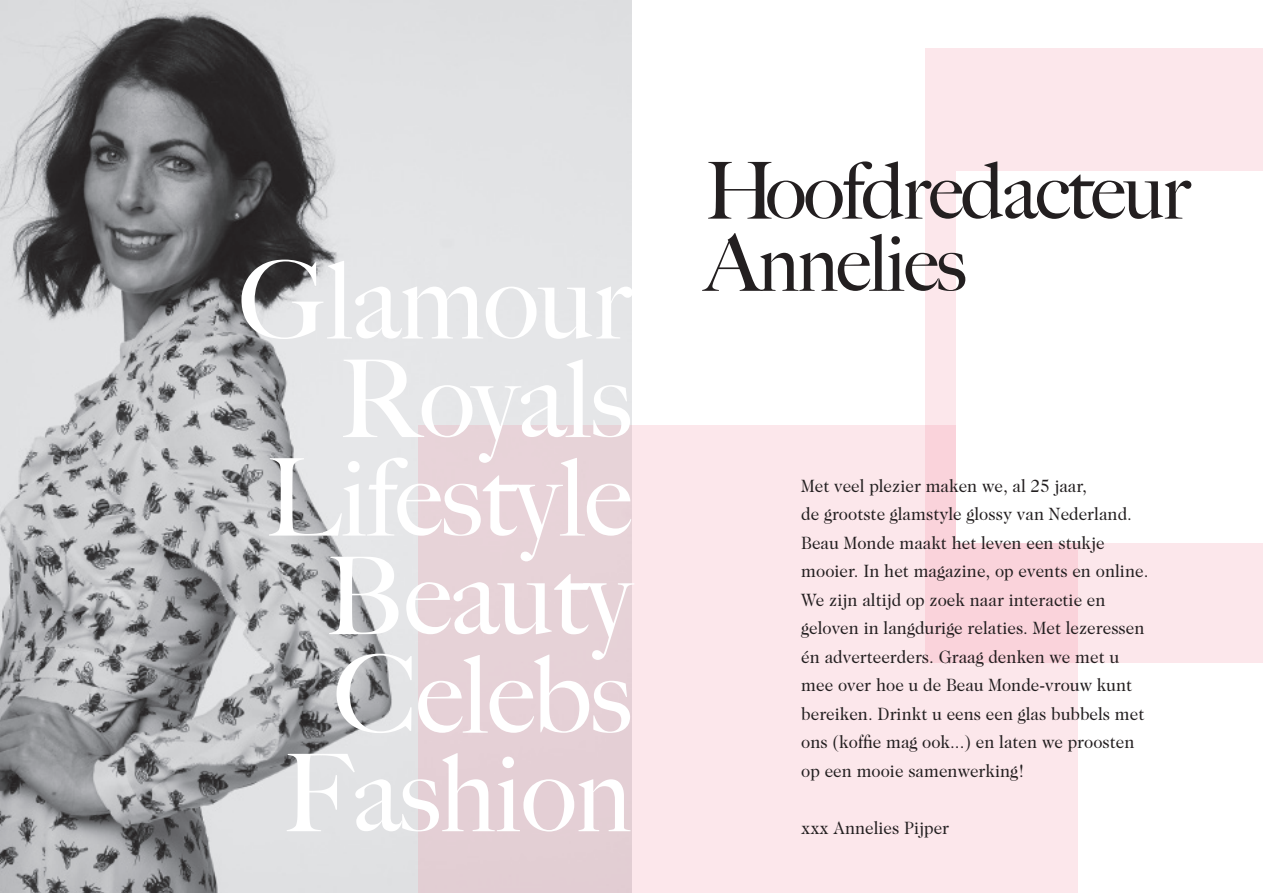
<style>
.page{position:relative;width:1263px;height:893px;background:#fff}
.page>*{position:absolute;margin:0;border:0;box-sizing:border-box;transform-origin:0 0}
.List_Paragraph{font:500 107.55px "Big Caslon";letter-spacing:-.01em;color:#fff}
.List_Paragraph-2{font:500 78.75px/72.2px "Big Caslon";letter-spacing:-.025em;color:#231f20}
._09_Kadertekst{font:18px/28.5px "Caslon 224 Std";color:#231f20;scale:.95 1}
</style>
<div class="page">
<img style="left:0;top:0;width:631px;height:893px">
<div style="left:418px;top:425px;width:659px;height:468px;background:linear-gradient(to right,#e6d2d7,#ffeef2)"></div>
<svg style="left:925px;top:48px;width:338px;height:614px;background:#fbe2e7"></svg>
<img style="left:957px;top:172px;width:306px;height:371px">
<p class="List_Paragraph" style="left:238px;top:212px;width:394px">Glamour</p>
<p class="List_Paragraph" style="left:339px;top:311px;width:294px">Royals</p>
<p class="List_Paragraph" style="left:265px;top:409px;width:368px">Lifestyle</p>
<p class="List_Paragraph" style="left:325px;top:508px;width:308px">Beauty</p>
<p class="List_Paragraph" style="left:333px;top:606px;width:299px">Celebs</p>
<p class="List_Paragraph" style="left:282px;top:705px;width:351px">Fashion</p>
<p class="List_Paragraph-2" style="left:705px;top:152px;width:487px">Hoofdredacteur<br>Annelies</p>
<p class="_09_Kadertekst" style="left:801px;top:471px;width:367px">Met veel plezier maken we, al 25 jaar,<br>de grootste glamstyle glossy van Nederland.<br>Beau Monde maakt het leven een stukje mooier. In het magazine, op events en online.</p>
<p class="_09_Kadertekst" style="left:801px;top:585px;width:363px">We zijn altijd op zoek naar interactie en geloven in langdurige relaties. Met lezeressen én adverteerders. Graag denken we met u mee over hoe u de Beau Monde-vrouw kunt bereiken. Drinkt u eens een glas bubbels met ons (koffie mag ook...) en laten we proosten op een mooie samenwerking!</p>
<p class="_09_Kadertekst" style="left:801px;top:813px;width:157px">xxx Annelies Pijper</p>
</div>
